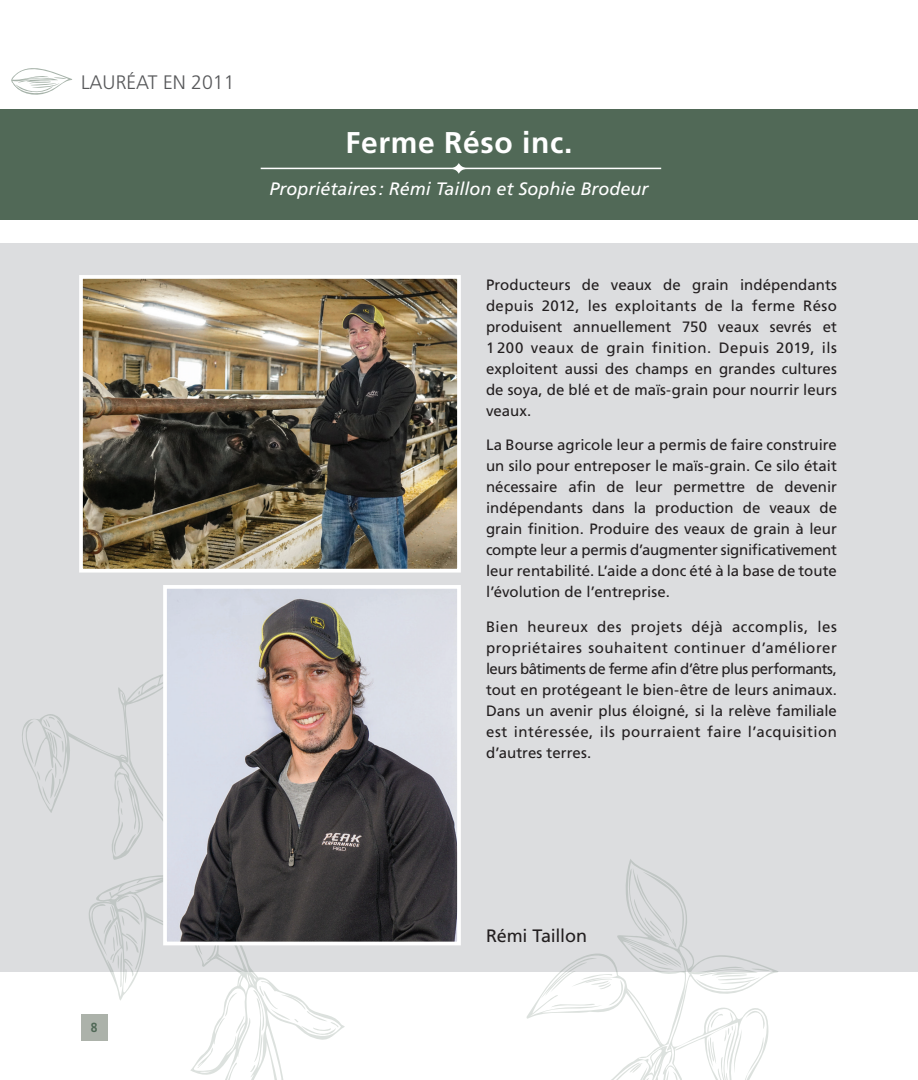
<style>
.page{position:relative;width:918px;height:1080px;background:#fff}
.page>*{position:absolute;margin:0;border:0;box-sizing:border-box;transform-origin:0 0}
.t1{font:700 30px "Frutiger LT Std";letter-spacing:.02em;color:#fff}
.t2{font:300 19.5px "Frutiger LT Std";color:#57585a}
.t3{font:italic 18px "Frutiger LT Std";color:#fff}
.t4{font:18px "Frutiger LT Std";letter-spacing:-.01em;color:#231f20}
.t5{font:15px/21px "Frutiger LT Std";letter-spacing:.005em;color:#231f20;text-align:justify}
.t6{font:700 13.2px "Frutiger LT Std";color:#516957;scale:.91 1}
</style>
<div class="page">
<div style="left:0;top:243px;width:918px;height:729px;background:#dcdddf"></div>
<div style="left:0;top:109px;width:918px;height:110px;background:#516957"></div>
<svg style="left:46px;top:674px;width:299px;height:399px"></svg>
<svg style="left:22px;top:713px;width:42px;height:91px"></svg>
<svg style="left:185px;top:1044px;width:29px;height:31px"></svg>
<svg style="left:224px;top:984px;width:118px;height:96px"></svg>
<svg style="left:189px;top:945px;width:78px;height:16px"></svg>
<svg style="left:77px;top:894px;width:68px;height:93px"></svg>
<svg style="left:108px;top:777px;width:29px;height:78px"></svg>
<svg style="left:138px;top:691px;width:3px;height:4px"></svg>
<svg style="left:120px;top:691px;width:5px;height:10px"></svg>
<svg style="left:526px;top:859px;width:252px;height:221px"></svg>
<svg style="left:613px;top:1060px;width:35px;height:20px"></svg>
<svg style="left:661px;top:1070px;width:20px;height:10px"></svg>
<svg style="left:696px;top:968px;width:74px;height:26px"></svg>
<svg style="left:541px;top:868px;width:149px;height:139px"></svg>
<svg style="left:708px;top:1000px;width:61px;height:80px"></svg>
<svg style="left:11px;top:68px;width:61px;height:27px"></svg>
<svg style="left:261px;top:163px;width:400px;height:11px"></svg>
<img style="left:84px;top:280px;width:372px;height:288px">
<div style="left:79px;top:275px;width:382px;height:298px;border:4px solid #fff"></div>
<img style="left:168px;top:590px;width:288px;height:350px">
<div style="left:163px;top:585px;width:298px;height:360px;border:4px solid #fff"></div>
<h2 class="t2" style="left:81px;top:71px;width:155px">LAURÉAT EN 2011</h2>
<h1 class="t1" style="left:346px;top:125px;width:228px">Ferme Réso inc.</h1>
<p class="t3" style="left:269px;top:178px;width:381px">Propriétaires: Rémi Taillon et Sophie Brodeur</p>
<p class="t5" style="left:486px;top:274px;width:353px">Producteurs de veaux de grain indépendants depuis 2012, les exploitants de la ferme Réso produisent annuellement 750 veaux sevrés et 1 200 veaux de grain finition. Depuis 2019, ils exploitent aussi des champs en grandes cultures de soya, de blé et de maïs-grain pour nourrir leurs veaux.</p>
<p class="t5" style="left:486px;top:435px;width:353px">La Bourse agricole leur a permis de faire construire un silo pour entreposer le maïs-grain. Ce silo était nécessaire afin de leur permettre de devenir indépendants dans la production de veaux de grain finition. Produire des veaux de grain à leur compte leur a permis d’augmenter significativement leur rentabilité. L’aide a donc été à la base de toute l’évolution de l’entreprise.</p>
<p class="t5" style="left:486px;top:616px;width:353px">Bien heureux des projets déjà accomplis, les propriétaires souhaitent continuer d’améliorer leurs bâtiments de ferme afin d’être plus performants, tout en protégeant le bien-être de leurs animaux.<br>Dans un avenir plus éloigné, si la relève familiale est intéressée, ils pourraient faire l’acquisition d’autres terres.</p>
<p class="t6" style="left:91px;top:1019px;width:9px">8</p>
<p class="t4" style="left:486px;top:925px;width:103px">Rémi Taillon</p>
</div>
